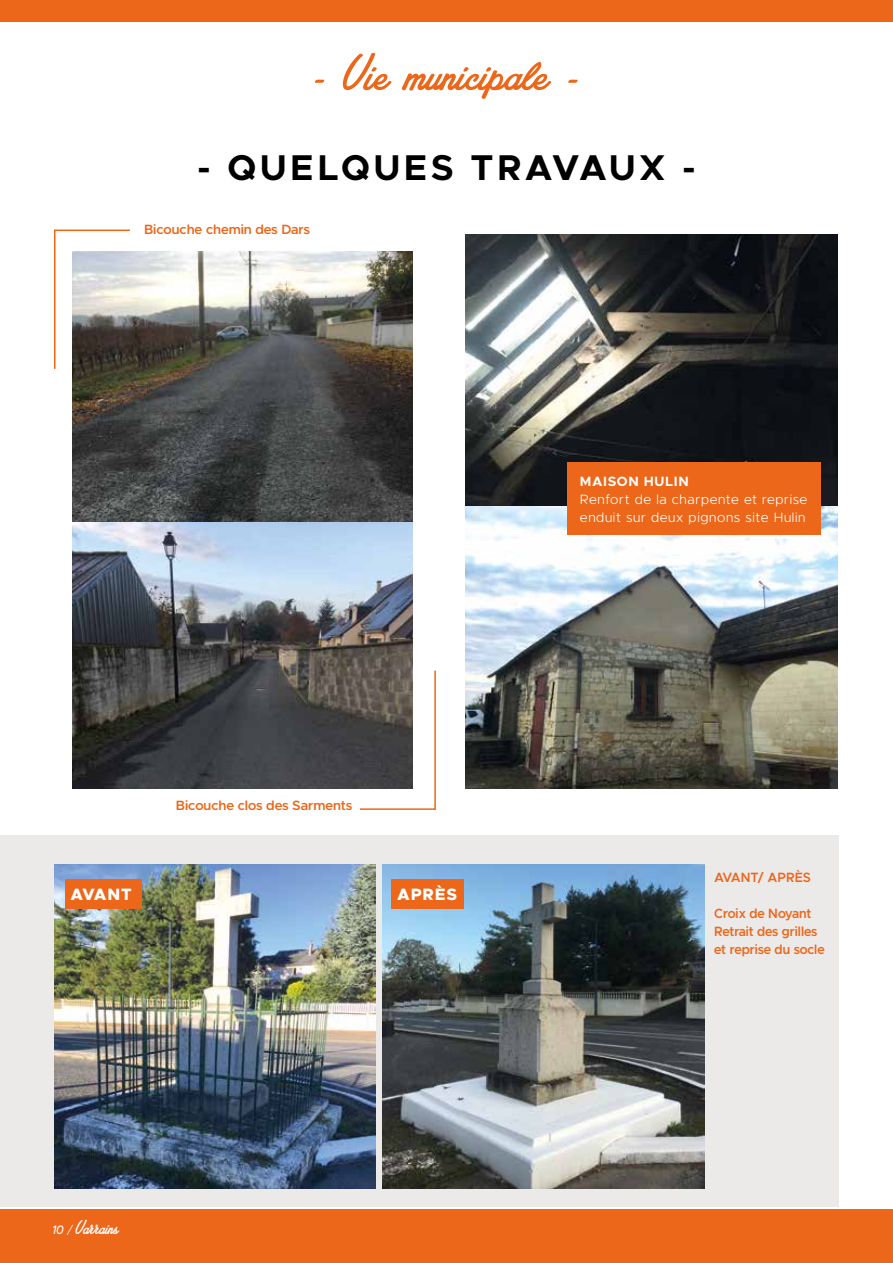
<style>
.page{position:relative;width:893px;height:1263px;background:#fff}
.page>*{position:absolute;margin:0;border:0;box-sizing:border-box;transform-origin:0 0}
.t1{font:54px "Amplify Personal Use Only";color:#ec671a}
.t2{font:700 36px "Metropolis";letter-spacing:.1em;color:#000}
.t3{font:21px "Amplify Personal Use Only";color:#fff;scale:.9 1}
.t4{font:800 16.5px "Metropolis";letter-spacing:.05em;color:#fff}
.t5{font:300 13.5px/18px "Metropolis";letter-spacing:.05em;color:#fff}
.t6{font:600 13.5px/18px "Metropolis";color:#ec671a;scale:.95 1}
.t7{font:600 13.5px "Metropolis";color:#ec671a}
.t8{font:700 13.5px "Metropolis";letter-spacing:.05em;color:#fff}
.s1{font-family:"Metropolis";font-weight:500;font-style:italic;font-size:12.3px}
.s2{font-family:"Metropolis";font-weight:300;font-style:italic;font-size:12.3px}
</style>
<div class="page">
<div style="left:0;top:1209px;width:893px;height:54px;background:#ec671a"></div>
<div style="left:0;top:0;width:893px;height:21px;background:#ec671a"></div>
<img style="left:465px;top:234px;width:373px;height:272px">
<img style="left:465px;top:506px;width:373px;height:282px">
<div style="left:0;top:835px;width:839px;height:371px;background:#ece9e9"></div>
<div style="left:567px;top:463px;width:253px;height:72px;background:#ec671a"></div>
<img style="left:72px;top:251px;width:341px;height:537px">
<img style="left:54px;top:864px;width:322px;height:324px">
<img style="left:383px;top:864px;width:321px;height:324px">
<svg style="left:54px;top:229px;width:77px;height:141px"></svg>
<svg style="left:358px;top:669px;width:78px;height:141px"></svg>
<div style="left:65px;top:879px;width:77px;height:30px;background:#ec671a"></div>
<div style="left:392px;top:879px;width:72px;height:30px;background:#ec671a"></div>
<h1 class="t1" style="left:311px;top:44px;width:270px">- Vie municipale -</h1>
<h2 class="t2" style="left:198px;top:145px;width:499px">- QUELQUES TRAVAUX -</h2>
<p class="t7" style="left:144px;top:221px;width:167px">Bicouche chemin des Dars</p>
<p class="t7" style="left:176px;top:797px;width:178px">Bicouche clos des Sarments</p>
<p class="t4" style="left:70px;top:884px;width:63px">AVANT</p>
<p class="t4" style="left:397px;top:884px;width:62px">APRÈS</p>
<h3 class="t3" style="left:52px;top:1215px;width:75px"><span class="s1">10</span> <span class="s2">/</span> Varrains</h3>
<p class="t8" style="left:580px;top:473px;width:110px">MAISON HULIN</p>
<p class="t5" style="left:580px;top:490px;width:229px">Renfort de la charpente et reprise enduit sur deux pignons site Hulin</p>
<p class="t6" style="left:714px;top:868px;width:103px">AVANT/ APRÈS</p>
<p class="t6" style="left:714px;top:904px;width:118px">Croix de Noyant<br>Retrait des grilles et reprise du socle</p>
</div>
